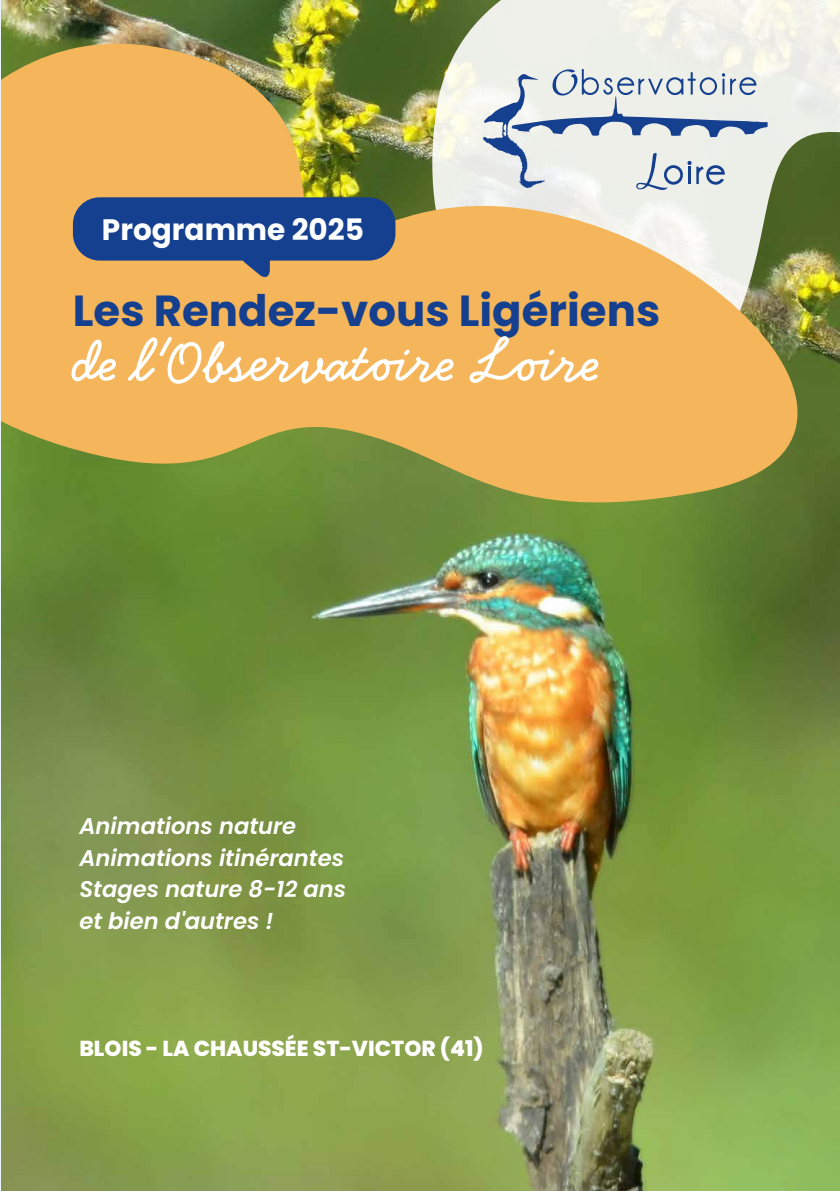
<style>
.page{position:relative;width:840px;height:1191px;background:#fff}
.page>*{position:absolute;margin:0;border:0;box-sizing:border-box;transform-origin:0 0}
.t1{font:700 64px "Handsome Pro";color:#fff}
.t2{font:700 43.4px "Poppins";color:#153f8f}
.t3{font:700 29.6px "Poppins";color:#fff}
.t4{font:italic 600 22.6px/31.4px "Poppins";color:#fff}
.t5{font:800 21.6px "Poppins";color:#fff}
</style>
<div class="page">
<hr style="left:0;top:0;width:1px;height:1191px;background:#eaf2fb">
<img style="left:1px;top:0;width:838px;height:1191px">
<svg style="left:406px;top:0;width:433px;height:25px;background:#d7dbc5"></svg>
<svg style="left:2px;top:25px;width:837px;height:505px;background:#caad5f"></svg>
<div style="left:73px;top:197px;width:322px;height:63px;background:#153f8f;border-radius:27px"></div>
<svg style="left:239px;top:260px;width:31px;height:19px"></svg>
<svg style="left:482px;top:69px;width:285px;height:121px;background:#ccd4db"></svg>
<h3 class="t3" style="left:102px;top:212px;width:263px">Programme 2025</h3>
<h2 class="t2" style="left:73px;top:286px;width:588px">Les Rendez-vous Ligériens</h2>
<h1 class="t1" style="left:73px;top:323px;width:528px">de l'Observatoire Loire</h1>
<p class="t4" style="left:79px;top:810px;width:268px">Animations nature<br>Animations itinérantes<br>Stages nature 8-12 ans et bien d'autres !</p>
<p class="t5" style="left:79px;top:1035px;width:405px">BLOIS - LA CHAUSSÉE ST-VICTOR (41)</p>
</div>
